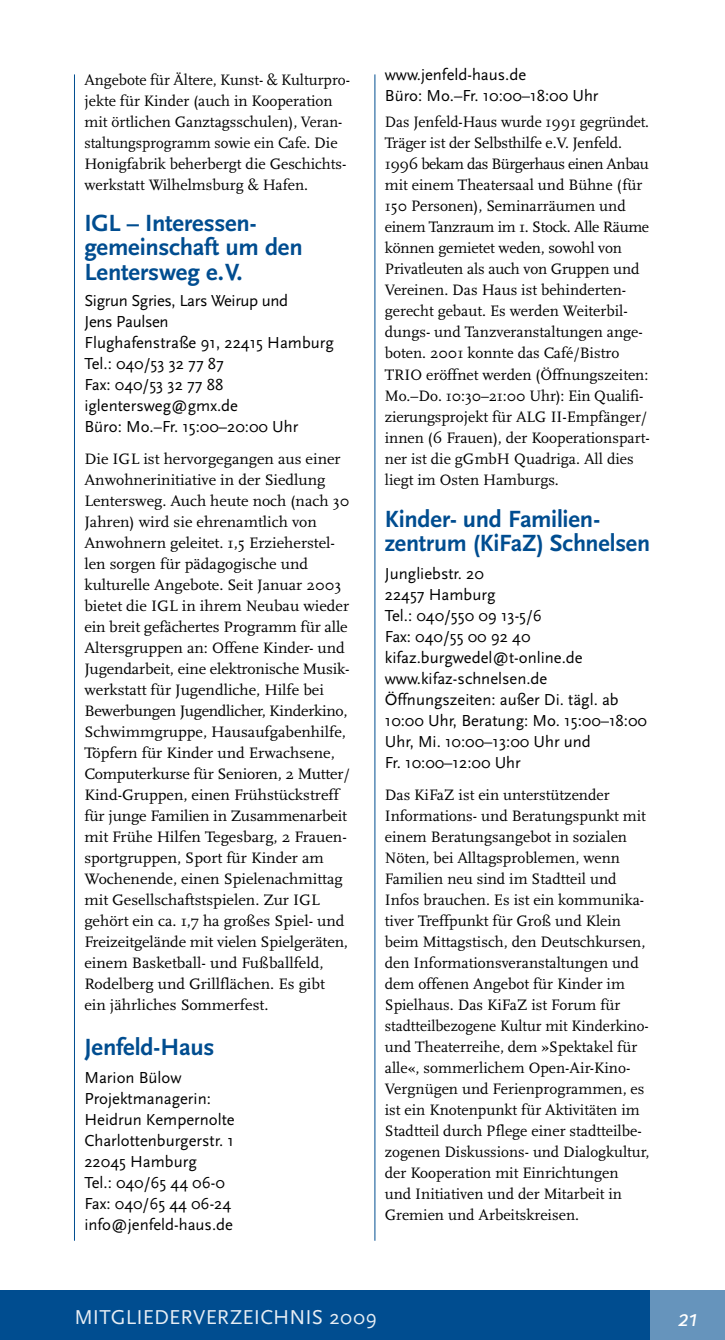
<style>
.page{position:relative;width:725px;height:1340px;background:#fff}
.page>*{position:absolute;margin:0;border:0;box-sizing:border-box;transform-origin:0 0}
.t1{font:700 24.5px/24.5px "Scala Sans";letter-spacing:-.02em;color:#004d90}
.t2{font:italic 24.5px "Scala Sans Caps";color:#fff}
.t3{font:21px "Scala Sans";letter-spacing:.01em;color:#e6edf4}
.t4{font:16.62px/21px "Scala Sans";color:#000}
.t5{font:15.75px/21px "Scala";color:#000}
</style>
<div class="page">
<hr style="left:74px;top:74px;width:1px;height:1166px;background:#004d90">
<hr style="left:374px;top:74px;width:1px;height:1166px;background:#004d90">
<div style="left:0;top:1290px;width:724px;height:49px;background:#004d90"></div>
<div style="left:650px;top:1290px;width:74px;height:49px;background:#6694bc"></div>
<p class="t5" style="left:84px;top:70px;width:266px">Angebote für Ältere, Kunst- &amp; Kultur-pro&shy;jekte für Kinder (auch in Koopera-tion mit örtlichen Ganztagsschulen), Veran&shy;staltungs-programm sowie ein Cafe. Die Honigfabrik beherbergt die Geschichts&shy;werkstatt Wilhelmsburg &amp; Hafen.</p>
<h1 class="t1" style="left:84px;top:211px;width:13px">IGL</h1>
<h1 class="t1" style="left:84px;top:211px;width:220px;text-indent:42px">– I nteressen&shy;gemeinschaft um den<br>Lentersweg e.V.</h1>
<p class="t4" style="left:84px;top:290px;width:251px">Sigrun Sgries, Lars Weirup und<br>Jens Paulsen<br>Flughafenstraße 91, 22415 Hamburg<br>Tel.: 040/53 32 77 87<br>Fax: 040/53 32 77 88 iglentersweg@gmx.de<br>B üro: Mo.–Fr. 15:00–20:00 U hr</p>
<p class="t5" style="left:84px;top:448px;width:267px">Die IGL ist hervorgegangen aus einer Anwohnerinitiative in der Siedlung Lentersweg. Auch heute noch (nach 30<br>Jahren) wird sie ehrenamtlich von Anwohnern geleitet. 1,5 Erzieherstel&shy;len sorgen für pädagogische und kulturelle Angebote. Seit Januar 2003 bietet die IGL in ihrem Neubau wieder ein breit gefächertes Programm für alle Altersgruppen an: Offene Kinder- und Jugendarbeit, eine elektronische Musik&shy;werkstatt für Jugendliche, Hilfe bei Bewerbungen Jugendlicher, Kinderkino, Schwimmgruppe, Hausaufgabenhilfe, Töpfern für Kinder und Erwachsene, Computerkurse für Senioren, 2 Mutter/ Kind-Gruppen, einen Frühstückstreff für junge Familien in Zusammenarbeit mit Frühe Hilfen Tegesbarg, 2 Frauen&shy;sportgruppen, Sport für Kinder am Wochenende, einen Spielenachmittag mit Gesellschaftstspielen. Zur IGL gehört ein ca. 1,7 ha großes Spiel- und Freizeitgelände mit vielen Spielgeräten, einem Basketball- und Fußballfeld, Rodelberg und Grillflächen. Es gibt ein jährliches Sommerfest.</p>
<h1 class="t1" style="left:84px;top:1035px;width:131px">Jenfeld-Haus</h1>
<p class="t4" style="left:84px;top:1067px;width:152px">Marion Bülow<br>Projektmanagerin:<br>Heidrun Kempernolte<br>Charlottenburgerstr. 1<br>22045 Hamburg<br>Tel.: 040/65 44 06-0<br>Fax: 040/65 44 06-24 info@jenfeld-haus.de</p>
<p class="t4" style="left:384px;top:64px;width:215px">www.jenfeld-haus.de<br>B üro: Mo.–Fr. 10:00–18:00 U hr</p>
<p class="t5" style="left:384px;top:112px;width:266px">Das Jenfeld-Haus wurde 1991 gegründet.<br>Träger ist der Selbsthilfe e.V. Jenfeld.<br>1996 bekam das Bürgerhaus einen Anbau mit einem Theatersaal und Bühne (für 150 Personen), Seminarräumen und einem Tanzraum im 1. Stock. Alle Räume können gemietet weden, sowohl von Privatleuten als auch von Gruppen und Vereinen. Das Haus ist behinderten&shy;gerecht gebaut. Es werden Weiterbil&shy;dungs- und Tanzveranstaltungen ange&shy;boten. 2001 konnte das Café/Bistro TRIO eröffnet werden (Öffnungszeiten:<br>Mo.–Do. 10:30–21:00 Uhr): Ein Qua-lifi&shy;zierungsprojekt für ALG II-Empfänger/ innen (6 Frauen), der Kooperationspart&shy;ner ist die gGmbH Quadriga. All dies liegt im Osten Hamburgs.</p>
<h1 class="t1" style="left:384px;top:507px;width:267px">Kinder- und Familien&shy;zentrum (KiFaZ) Schnelsen</h1>
<p class="t4" style="left:384px;top:563px;width:263px">Jungliebstr. 20<br>22457 Hamburg<br>Tel.: 040/550 09 13-5/6<br>Fax: 040/55 00 92 40 kifaz.burgwedel@t-online.de www.kifaz-schnelsen.de<br>Öffnungszeiten: außer Di. tägl. ab<br>10:00 U hr, Beratung: Mo. 15:00–18:00<br>U hr, Mi. 10:00–13:00 U hr und<br>Fr. 10:00–12:00 U hr</p>
<p class="t5" style="left:384px;top:784px;width:266px">Das KiFaZ ist ein unterstützender Informations- und Beratungspunkt mit einem Beratungsangebot in sozialen Nöten, bei Alltagsproblemen, wenn Familien neu sind im Stadtteil und Infos brauchen. Es ist ein kommunika&shy;tiver Treffpunkt für Groß und Klein beim Mittagstisch, den Deutschkursen, den Informationsveranstaltungen und dem offenen Angebot für Kinder im Spielhaus. Das KiFaZ ist Forum für stadtteilbezogene Kultur mit Kinderkino&shy;und Theaterreihe, dem »Spektakel für alle«, sommerlichem Open-Air-Kino-Vergnügen und Ferienprogrammen, es ist ein Knotenpunkt für Aktivitäten im Stadtteil durch Pflege einer stadtteilbe&shy;zogenen Diskussions- und Dialogkultur, der Kooperation mit Einrichtungen<br>und Initiativen und der Mitarbeit in Gremien und Arbeitskreisen.</p>
<h2 class="t3" style="left:74px;top:1306px;width:13px">mitglieder</h2>
<h2 class="t3" style="left:193px;top:1306px;width:185px">verzei ch nis 2009</h2>
<h1 class="t2" style="left:677px;top:1304px;width:21px">21</h1>
</div>
